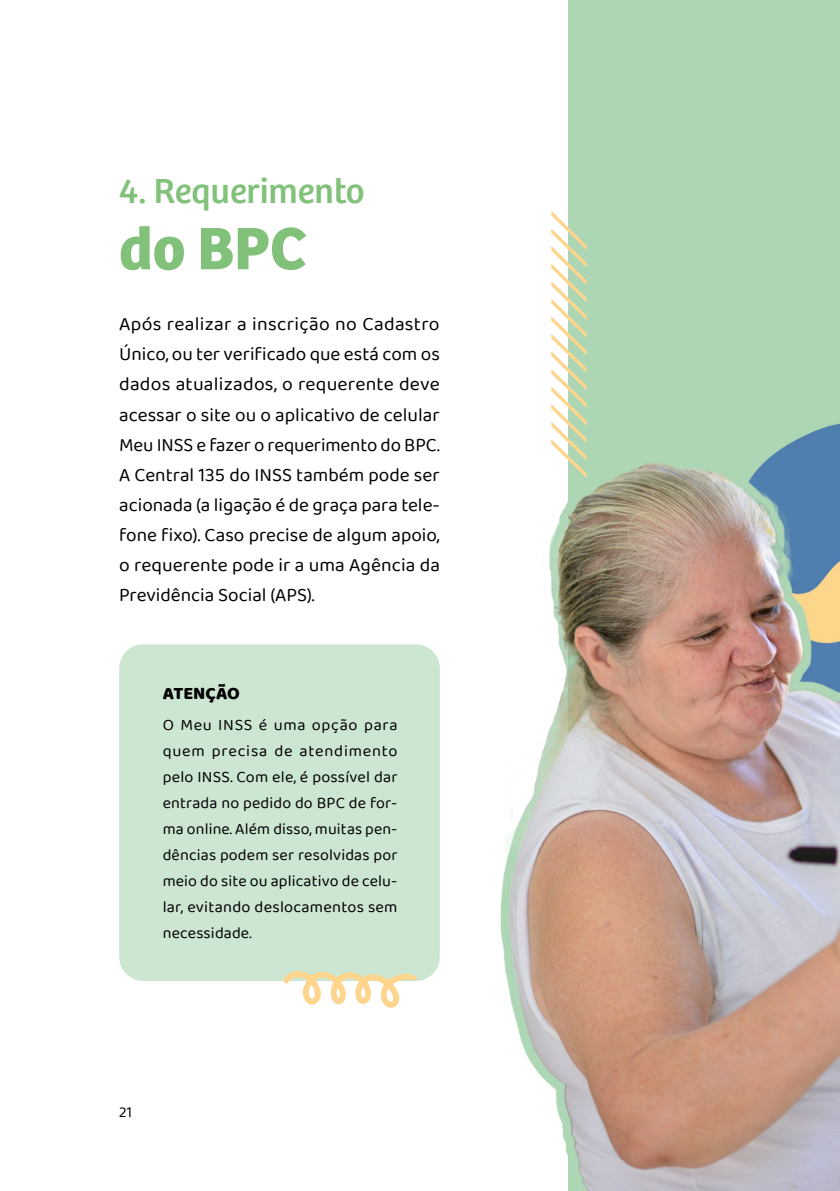
<style>
.page{position:relative;width:840px;height:1191px;background:#fff}
.page>*{position:absolute;margin:0;border:0;box-sizing:border-box;transform-origin:0 0}
.t1{font:700 62px "Bree";color:#82c17a}
.t2{font:36px "Bree";color:#82c17a}
.t3{font:19px/30px "Baloo Chettan 2";color:#000;text-align:justify}
.t4{font:800 18px "Baloo Chettan 2";color:#000}
.t5{font:16px/26px "Baloo Chettan 2";letter-spacing:.015em;color:#000;text-align:justify}
.t6{font:15px "Baloo Chettan 2";color:#000}
</style>
<div class="page">
<img style="left:122px;top:0;width:717px;height:1191px">
<div style="left:119px;top:644px;width:320px;height:337px;background:#cde6d2;border-radius:24px"></div>
<svg style="left:283px;top:971px;width:134px;height:38px"></svg>
<svg style="left:549px;top:208px;width:38px;height:272px"></svg>
<h2 class="t2" style="left:119px;top:170px;width:247px">4. Requerimento</h2>
<h1 class="t1" style="left:119px;top:211px;width:189px">do BPC</h1>
<p class="t3" style="left:119px;top:309px;width:322px">Após realizar a inscrição no Cadastro Único, ou ter verificado que está com os dados atualizados, o requerente deve acessar o site ou o aplicativo de celular Meu INSS e fazer o requerimento do BPC.<br>A Central 135 do INSS também pode ser acionada (a ligação é de graça para tele&shy;fone fixo). Caso precise de algum apoio, o requerente pode ir a uma Agência da Previdência Social (APS).</p>
<p class="t4" style="left:163px;top:679px;width:79px">ATENÇÃO</p>
<p class="t5" style="left:163px;top:712px;width:236px">O Meu INSS é uma opção para quem precisa de atendimento pelo INSS. Com ele, é possível dar entrada no pedido do BPC de for&shy;ma online. Além disso, muitas pen&shy;dências podem ser resolvidas por meio do site ou aplicativo de celu&shy;lar, evitando deslocamentos sem necessidade.</p>
<p class="t6" style="left:119px;top:1101px;width:14px">21</p>
</div>
